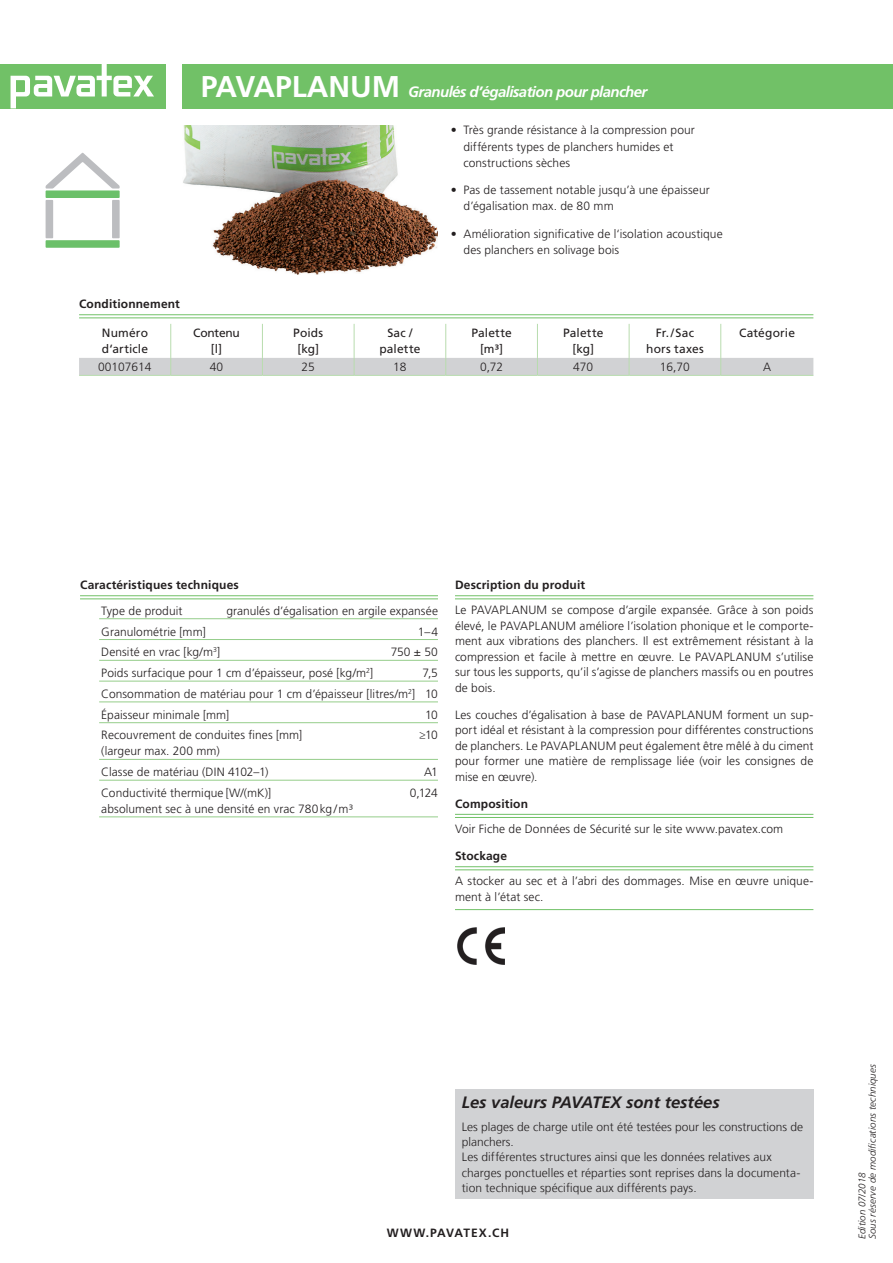
<style>
.page{position:relative;width:893px;height:1263px;background:#fff}
.page>*{position:absolute;margin:0;border:0;box-sizing:border-box;transform-origin:0 0}
.t1{font:italic 700 16.5px "Frutiger LT Std";color:#231f20}
.t2{font:italic 700 15px "Frutiger LT Std";letter-spacing:-.04em;color:#fff}
.t3{font:300 12px/15.5px "Frutiger LT Std";letter-spacing:.005em;color:#231f20}
.t4{font:300 12px/15.5px "Frutiger LT";letter-spacing:.005em;color:#231f20}
.t5{font:12px/15.5px "Frutiger LT Std";letter-spacing:.01em;color:#231f20;text-align:center}
.t6{font:700 12px "Frutiger LT Std";letter-spacing:.015em;color:#231f20}
.t7{font:700 12px "Frutiger LT Std";letter-spacing:.08em;color:#231f20}
.t8{font:12px/15.5px "Frutiger LT Std";letter-spacing:-.02em;color:#231f20;text-align:center}
.t9{font:italic 300 9.75px/10.5px "Frutiger LT Std";letter-spacing:.015em;color:#231f20}
.s1{font-style:normal;font-size:30px}
.s2{font-stretch:condensed}
</style>
<div class="page">
<div style="left:0;top:64px;width:166px;height:44px;background:#71c167"></div>
<svg style="left:11px;top:64px;width:143px;height:44px"></svg>
<div style="left:183px;top:64px;width:710px;height:44px;background:#71c167"></div>
<div style="left:455px;top:1089px;width:359px;height:110px;background:#d1d2d4"></div>
<img style="left:183px;top:125px;width:255px;height:149px">
<hr style="left:80px;top:595px;width:358px;height:1px;background:#71c167">
<hr style="left:80px;top:598px;width:358px;height:1px;background:#71c167">
<hr style="left:99px;top:618px;width:339px;height:1px;background:#95cd8a">
<hr style="left:99px;top:639px;width:339px;height:1px;background:#95cd8a">
<hr style="left:99px;top:660px;width:339px;height:1px;background:#95cd8a">
<hr style="left:99px;top:681px;width:339px;height:1px;background:#95cd8a">
<hr style="left:99px;top:701px;width:339px;height:1px;background:#95cd8a">
<hr style="left:99px;top:722px;width:339px;height:1px;background:#95cd8a">
<hr style="left:99px;top:759px;width:339px;height:1px;background:#95cd8a">
<hr style="left:99px;top:780px;width:339px;height:1px;background:#95cd8a">
<hr style="left:99px;top:816px;width:339px;height:1px;background:#95cd8a">
<hr style="left:455px;top:595px;width:358px;height:1px;background:#71c167">
<hr style="left:455px;top:598px;width:358px;height:1px;background:#71c167">
<hr style="left:455px;top:814px;width:358px;height:1px;background:#71c167">
<hr style="left:455px;top:817px;width:358px;height:1px;background:#71c167">
<hr style="left:455px;top:866px;width:358px;height:1px;background:#71c167">
<hr style="left:455px;top:869px;width:358px;height:1px;background:#71c167">
<hr style="left:455px;top:909px;width:358px;height:1px;background:#71c167">
<hr style="left:79px;top:314px;width:734px;height:1px;background:#71c167">
<hr style="left:79px;top:318px;width:734px;height:1px;background:#71c167">
<hr style="left:262px;top:324px;width:1px;height:34px;background:#b8dcae">
<hr style="left:354px;top:324px;width:1px;height:34px;background:#b8dcae">
<hr style="left:445px;top:324px;width:1px;height:34px;background:#b8dcae">
<hr style="left:537px;top:324px;width:1px;height:34px;background:#b8dcae">
<hr style="left:79px;top:375px;width:92px;height:1px;background:#b8dcae">
<hr style="left:171px;top:375px;width:91px;height:1px;background:#b8dcae">
<hr style="left:262px;top:375px;width:92px;height:1px;background:#b8dcae">
<hr style="left:354px;top:375px;width:92px;height:1px;background:#b8dcae">
<hr style="left:446px;top:375px;width:91px;height:1px;background:#b8dcae">
<hr style="left:537px;top:375px;width:92px;height:1px;background:#b8dcae">
<hr style="left:629px;top:375px;width:92px;height:1px;background:#b8dcae">
<hr style="left:721px;top:375px;width:92px;height:1px;background:#b8dcae">
<hr style="left:629px;top:324px;width:1px;height:34px;background:#b8dcae">
<hr style="left:720px;top:324px;width:1px;height:34px;background:#b8dcae">
<hr style="left:170px;top:324px;width:1px;height:34px;background:#b8dcae">
<div style="left:79px;top:358px;width:734px;height:17px;background:#d1d2d4"></div>
<img style="left:458px;top:928px;width:46px;height:37px">
<div style="left:46px;top:240px;width:74px;height:8px;background:#6bc069"></div>
<div style="left:46px;top:190px;width:74px;height:8px;background:#6bc069"></div>
<div style="left:46px;top:200px;width:7px;height:38px;background:#bcbdc0"></div>
<div style="left:112px;top:200px;width:8px;height:38px;background:#bcbdc0"></div>
<svg style="left:46px;top:153px;width:74px;height:36px"></svg>
<p class="t2" style="left:201px;top:83px;width:448px"><span class="s1">PAVAPLANUM</span> Granulés d’égalisation pour plancher</p>
<p class="t3" style="left:463px;top:122px;width:233px;line-height:16px;text-indent:-13px"><span class="s2">•</span> Très grande résistance à la compression pour différents types de planchers humides et constructions sèches</p>
<p class="t3" style="left:463px;top:182px;width:248px;line-height:16px;text-indent:-13px"><span class="s2">•</span> Pas de tassement notable jusqu’à une épaisseur d’égalisation max. de 80 mm</p>
<p class="t3" style="left:463px;top:226px;width:261px;line-height:16px;text-indent:-13px"><span class="s2">•</span> Amélioration significative de l‘isolation acoustique des planchers en solivage bois</p>
<p class="t6" style="left:79px;top:297px;width:102px">Conditionnement</p>
<p class="t5" style="left:102px;top:325px;width:48px;text-align:left">Numéro d‘article</p>
<p class="t8" style="left:193px;top:325px;width:48px">Contenu [l]</p>
<p class="t5" style="left:293px;top:325px;width:31px">Poids [kg]</p>
<p class="t5" style="left:379px;top:325px;width:43px">Sac / palette</p>
<p class="t5" style="left:471px;top:325px;width:42px">Palette [m³]</p>
<p class="t5" style="left:563px;top:325px;width:42px">Palette [kg]</p>
<p class="t5" style="left:646px;top:325px;width:59px">Fr./Sac hors taxes</p>
<p class="t5" style="left:739px;top:325px;width:57px">Catégorie</p>
<p class="t3" style="left:98px;top:359px;width:55px">00107614</p>
<p class="t3" style="left:210px;top:359px;width:15px">40</p>
<p class="t3" style="left:302px;top:359px;width:15px">25</p>
<p class="t3" style="left:393px;top:359px;width:15px">18</p>
<p class="t3" style="left:480px;top:359px;width:24px">0,72</p>
<p class="t3" style="left:573px;top:359px;width:22px">470</p>
<p class="t3" style="left:660px;top:359px;width:32px">16,70</p>
<p class="t3" style="left:763px;top:359px;width:10px">A</p>
<p class="t6" style="left:80px;top:578px;width:160px">Caractéristiques techniques</p>
<p class="t3" style="left:101px;top:603px;width:83px">Type de produit</p>
<p class="t3" style="left:226px;top:603px;width:213px">granulés d’égalisation en argile expansée</p>
<p class="t3" style="left:101px;top:624px;width:106px">Granulométrie [mm]</p>
<p class="t3" style="left:418px;top:624px;width:22px">1–4</p>
<p class="t3" style="left:101px;top:645px;width:120px">Densité en vrac [kg/m<sup>3</sup>]</p>
<p class="t3" style="left:391px;top:645px;width:49px">750 ± 50</p>
<p class="t3" style="left:101px;top:665px;width:273px">Poids surfacique pour 1 cm d’épaisseur, posé [kg/m<sup>2</sup>]</p>
<p class="t3" style="left:101px;top:663px;width:338px;line-height:20.9px;text-align:justify;text-indent:321px">7,5<br>Consommation de matériau pour 1 cm d’épaisseur [litres/m<sup>2</sup>] 10<br>Épaisseur minimale [mm]</p>
<p class="t3" style="left:425px;top:707px;width:14px">10</p>
<p class="t3" style="left:101px;top:728px;width:202px">Recouvrement de conduites fines [mm]</p>
<p class="t3" style="left:419px;top:728px;width:20px">≥10</p>
<p class="t3" style="left:101px;top:741px;width:169px;line-height:20.9px">(largeur max. 200 mm)<br>Classe de matériau (DIN 4102–1)</p>
<p class="t3" style="left:424px;top:764px;width:15px">A1</p>
<p class="t3" style="left:101px;top:785px;width:171px">Conductivité thermique [W/(mK)]</p>
<p class="t3" style="left:410px;top:785px;width:30px">0,124</p>
<p class="t3" style="left:101px;top:801px;width:253px">absolument sec à une densité en vrac 780kg/m³</p>
<p class="t6" style="left:455px;top:578px;width:132px">Description du produit</p>
<p class="t3" style="left:455px;top:603px;width:360px;text-align:justify">Le PAVAPLANUM se compose d’argile expansée. Grâce à son poids élevé, le PAVAPLANUM améliore l’isolation phonique et le comporte&shy;ment aux vibrations des planchers. Il est extrêmement résistant à la compression et facile à mettre en œuvre. Le PAVAPLANUM s’utilise sur tous les supports, qu’il s’agisse de planchers massifs ou en poutres de bois.</p>
<p class="t3" style="left:455px;top:707px;width:360px;text-align:justify">Les couches d’égalisation à base de PAVAPLANUM forment un sup&shy;port idéal et résistant à la compression pour différentes constructions de planchers. Le PAVAPLANUM peut également être mêlé à du ciment pour former une matière de remplissage liée (voir les consignes de mise en œuvre).</p>
<p class="t6" style="left:455px;top:796px;width:75px">Composition</p>
<p class="t3" style="left:455px;top:821px;width:330px">Voir Fiche de Données de Sécurité sur le site www.pavatex.com</p>
<p class="t6" style="left:455px;top:849px;width:54px">Stockage</p>
<p class="t3" style="left:455px;top:874px;width:360px">A stocker au sec et à l’abri des dommages. Mise en œuvre unique&shy;ment à l’état sec.</p>
<h1 class="t1" style="left:462px;top:1093px;width:259px">Les valeurs PAVATEX sont testées</h1>
<p class="t4" style="left:462px;top:1119px;width:343px">Les plages de charge utile ont été testées pour les constructions de planchers.<br>Les différentes structures ainsi que les données relatives aux charges ponctuelles et réparties sont reprises dans la documenta&shy;tion technique spécifique aux différents pays.</p>
<p class="t7" style="left:387px;top:1226px;width:124px">WWW.PAVATEX.CH</p>
<p class="t9" style="left:857px;top:1239px;width:177px;rotate:-90deg">Edition 07/2018<br>Sous réserve de modifications techniques</p>
</div>
